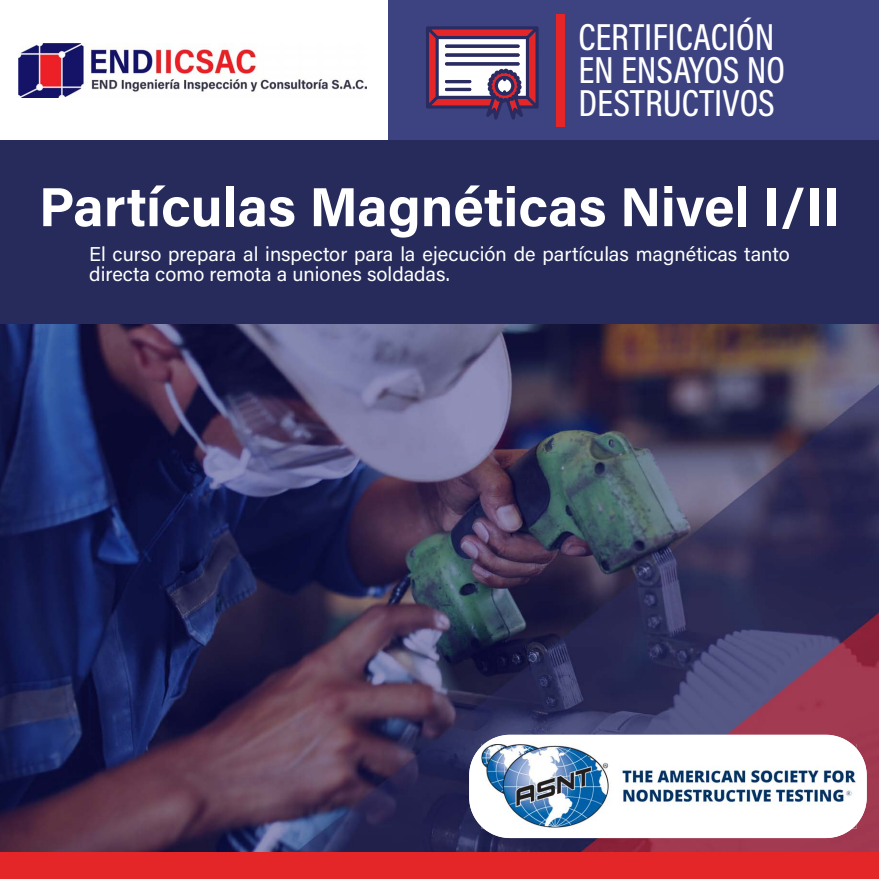
<style>
.page{position:relative;width:879px;height:879px;background:#fff}
.page>*{position:absolute;margin:0;border:0;box-sizing:border-box;transform-origin:0 0}
.t1{font:700 55px "Acumin Pro";color:#fff}
.t2{font:500 38px/33px "Acumin Pro Cond";color:#fff}
.t3{font:20px/20px "Acumin Pro";color:#fff}
</style>
<div class="page">
<img style="left:0;top:324px;width:879px;height:528px">
<div style="left:388px;top:0;width:491px;height:140px;background:#3c4380"></div>
<div style="left:0;top:140px;width:879px;height:184px;background:#262b5c"></div>
<img style="left:18px;top:43px;width:348px;height:54px">
<div style="left:0;top:852px;width:879px;height:27px;background:#e42629"></div>
<div style="left:556px;top:14px;width:9px;height:112px;background:#e42629"></div>
<svg style="left:426px;top:26px;width:112px;height:94px"></svg>
<div style="left:469px;top:735px;width:397px;height:103px;background:#fff;border-radius:41px"></div>
<img style="left:481px;top:744px;width:376px;height:84px">
<h2 class="t2" style="left:578px;top:20px;width:208px">CERTIFICACIÓN<br>EN ENSAYOS NO<br>DESTRUCTIVOS</h2>
<h1 class="t1" style="left:39px;top:168px;width:803px">Partículas Magnéticas Nivel I/II</h1>
<p class="t3" style="left:89px;top:244px;width:702px">El curso prepara al inspector para la ejecución de partículas magnéticas tanto directa como remota a uniones soldadas.</p>
</div>
